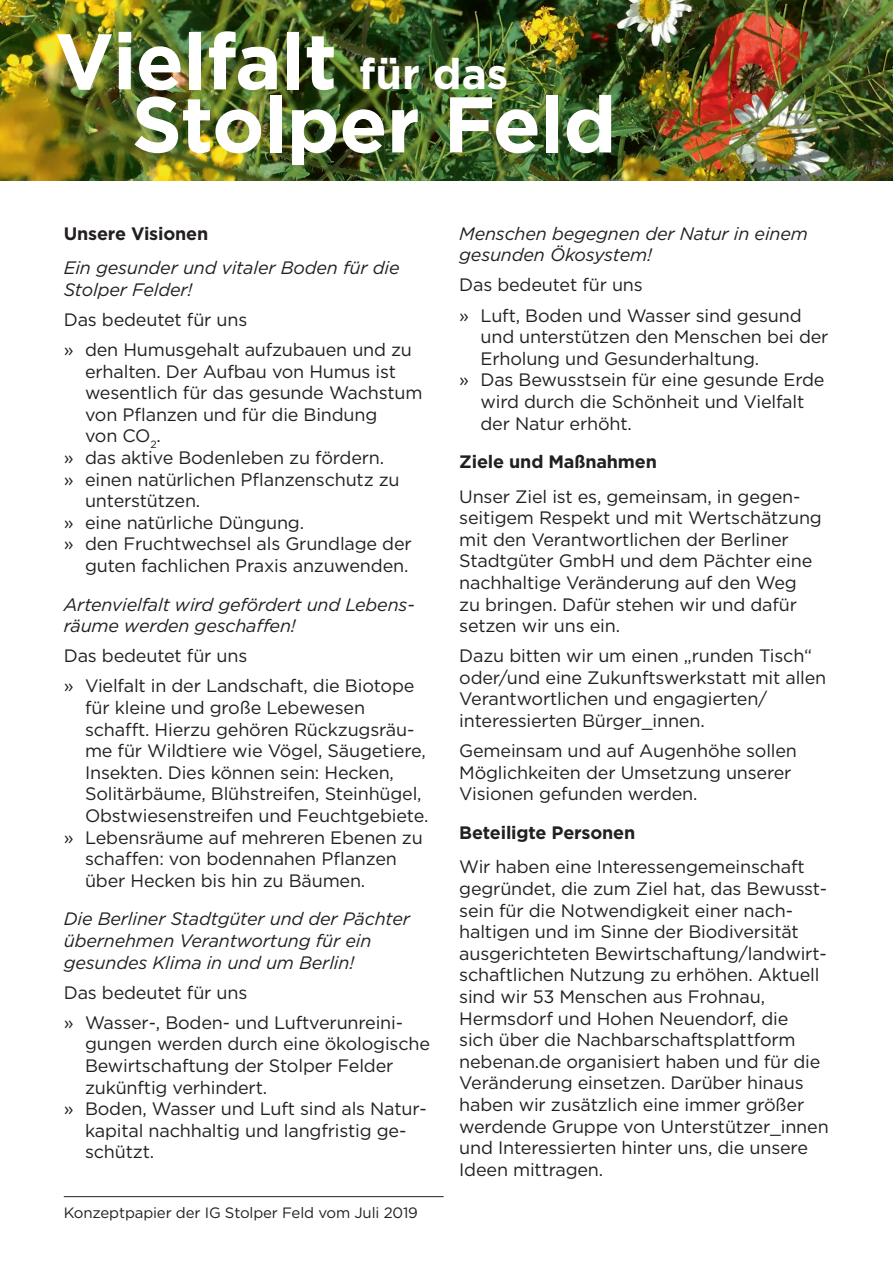
<style>
.page{position:relative;width:893px;height:1263px;background:#fff}
.page>*{position:absolute;margin:0;border:0;box-sizing:border-box;transform-origin:0 0}
.t1{font:700 78.75px/63px "Gotham";letter-spacing:-.01em;color:#fff}
.t2{font:700 42.75px "Gotham";color:#fff}
.t3{font:18px/21.6px "Gotham";letter-spacing:-.01em;color:#231f20}
.t4{font:italic 18px/21.6px "Gotham";letter-spacing:-.01em;color:#231f20}
.t5{font:700 18px "Gotham";letter-spacing:-.01em;color:#231f20}
.t6{font:15px "Gotham";letter-spacing:-.01em;color:#231f20}
</style>
<div class="page">
<hr style="left:64px;top:1196px;width:380px;height:1px;background:#231f20">
<img style="left:0;top:0;width:893px;height:180px">
<h1 class="t1" style="left:132px;top:30px;width:486px;text-indent:-77px">Vielfalt<br>Stolper Feld</h1>
<h2 class="t2" style="left:359px;top:46px;width:151px">für das</h2>
<p class="t5" style="left:64px;top:221px;width:146px">Unsere Visionen</p>
<p class="t4" style="left:64px;top:257px;width:337px">Ein gesunder und vitaler Boden für die<br>Stolper Felder!</p>
<p class="t3" style="left:64px;top:304px;width:350px;line-height:30.2px">Das bedeutet für uns<br>» den Humusgehalt aufzubauen und zu</p>
<p class="t3" style="left:85px;top:360px;width:313px">erhalten. Der Aufbau von Humus ist</p>
<p class="t3" style="left:85px;top:382px;width:339px">wesentlich für das gesunde Wachstum</p>
<p class="t3" style="left:85px;top:403px;width:294px">von Pflanzen und für die Bindung</p>
<p class="t3" style="left:85px;top:425px;width:77px">von CO<sub>2</sub>.</p>
<p class="t3" style="left:64px;top:446px;width:322px">» das aktive Bodenleben zu fördern.</p>
<p class="t3" style="left:64px;top:468px;width:337px">» einen natürlichen Pflanzenschutz zu</p>
<p class="t3" style="left:85px;top:490px;width:117px">unterstützen.</p>
<p class="t3" style="left:64px;top:511px;width:242px">» eine natürliche Düngung.</p>
<p class="t3" style="left:64px;top:533px;width:349px">» den Fruchtwechsel als Grundlage der</p>
<p class="t3" style="left:85px;top:554px;width:325px">guten fachlichen Praxis anzuwenden.</p>
<p class="t4" style="left:64px;top:593px;width:352px">Artenvielfalt wird gefördert und Lebens&shy;räume werden geschaffen!</p>
<p class="t3" style="left:64px;top:640px;width:352px;line-height:30.2px">Das bedeutet für uns<br>» Vielfalt in der Landschaft, die Biotope</p>
<p class="t3" style="left:85px;top:696px;width:282px">für kleine und große Lebewesen</p>
<p class="t3" style="left:85px;top:718px;width:331px">schafft. Hierzu gehören Rückzugsräu-</p>
<p class="t3" style="left:85px;top:740px;width:342px">me für Wildtiere wie Vögel, Säugetiere,</p>
<p class="t3" style="left:85px;top:761px;width:310px">Insekten. Dies können sein: Hecken,</p>
<p class="t3" style="left:85px;top:783px;width:338px">Solitärbäume, Blühstreifen, Steinhügel,</p>
<p class="t3" style="left:85px;top:804px;width:345px">Obstwiesenstreifen und Feuchtgebiete.</p>
<p class="t3" style="left:64px;top:826px;width:360px">» Lebensräume auf mehreren Ebenen zu</p>
<p class="t3" style="left:85px;top:848px;width:313px">schaffen: von bodennahen Pflanzen</p>
<p class="t3" style="left:85px;top:869px;width:282px">über Hecken bis hin zu Bäumen.</p>
<p class="t4" style="left:64px;top:908px;width:348px">Die Berliner Stadtgüter und der Pächter übernehmen Verantwortung für ein gesundes Klima in und um Berlin!</p>
<p class="t3" style="left:64px;top:977px;width:341px;line-height:30.2px">Das bedeutet für uns<br>» Wasser-, Boden- und Luftverunreini-</p>
<p class="t3" style="left:85px;top:1033px;width:346px">gungen werden durch eine ökologische</p>
<p class="t3" style="left:85px;top:1054px;width:310px">Bewirtschaftung der Stolper Felder</p>
<p class="t3" style="left:85px;top:1076px;width:184px">zukünftig verhindert.</p>
<p class="t3" style="left:64px;top:1098px;width:365px">» Boden, Wasser und Luft sind als Natur-</p>
<p class="t3" style="left:85px;top:1119px;width:323px">kapital nachhaltig und langfristig ge-</p>
<p class="t3" style="left:85px;top:1141px;width:71px">schützt.</p>
<p class="t6" style="left:64px;top:1203px;width:356px">Konzeptpapier der IG Stolper Feld vom Juli 2019</p>
<p class="t4" style="left:459px;top:222px;width:350px">Menschen begegnen der Natur in einem gesunden Ökosystem!</p>
<p class="t3" style="left:459px;top:270px;width:344px;line-height:30.2px">Das bedeutet für uns<br>» Luft, Boden und Wasser sind gesund</p>
<p class="t3" style="left:480px;top:326px;width:350px">und unterstützen den Menschen bei der</p>
<p class="t3" style="left:480px;top:347px;width:280px">Erholung und Gesunderhaltung.</p>
<p class="t3" style="left:459px;top:369px;width:367px">» Das Bewusstsein für eine gesunde Erde</p>
<p class="t3" style="left:480px;top:390px;width:325px">wird durch die Schönheit und Vielfalt</p>
<p class="t3" style="left:480px;top:412px;width:153px">der Natur erhöht.</p>
<p class="t5" style="left:459px;top:450px;width:199px">Ziele und Maßnahmen</p>
<p class="t3" style="left:459px;top:485px;width:364px">Unser Ziel ist es, gemeinsam, in gegen&shy;seitigem Respekt und mit Wertschätzung mit den Verantwortlichen der Berliner Stadtgüter GmbH und dem Pächter eine nachhaltige Veränderung auf den Weg zu bringen. Dafür stehen wir und dafür setzen wir uns ein.</p>
<p class="t3" style="left:459px;top:645px;width:369px">Dazu bitten wir um einen „runden Tisch“ oder/und eine Zukunftswerkstatt mit allen Verantwortlichen und engagierten/ interessierten Bürger_innen.</p>
<p class="t3" style="left:459px;top:740px;width:339px">Gemeinsam und auf Augenhöhe sollen<br>Möglichkeiten der Umsetzung unserer<br>Visionen gefunden werden.</p>
<p class="t5" style="left:459px;top:821px;width:178px">Beteiligte Personen</p>
<p class="t3" style="left:459px;top:856px;width:371px">Wir haben eine Interessengemeinschaft gegründet, die zum Ziel hat, das Bewusst&shy;sein für die Notwendigkeit einer nach&shy;haltigen und im Sinne der Biodiversität ausgerichteten Bewirtschaftung/landwirt&shy;schaftlichen Nutzung zu erhöhen. Aktuell sind wir 53 Menschen aus Frohnau, Hermsdorf und Hohen Neuendorf, die<br>sich über die Nachbarschaftsplattform nebenan.de organisiert haben und für die Veränderung einsetzen. Darüber hinaus haben wir zusätzlich eine immer größer werdende Gruppe von Unterstützer_innen und Interessierten hinter uns, die unsere Ideen mittragen.</p>
</div>
